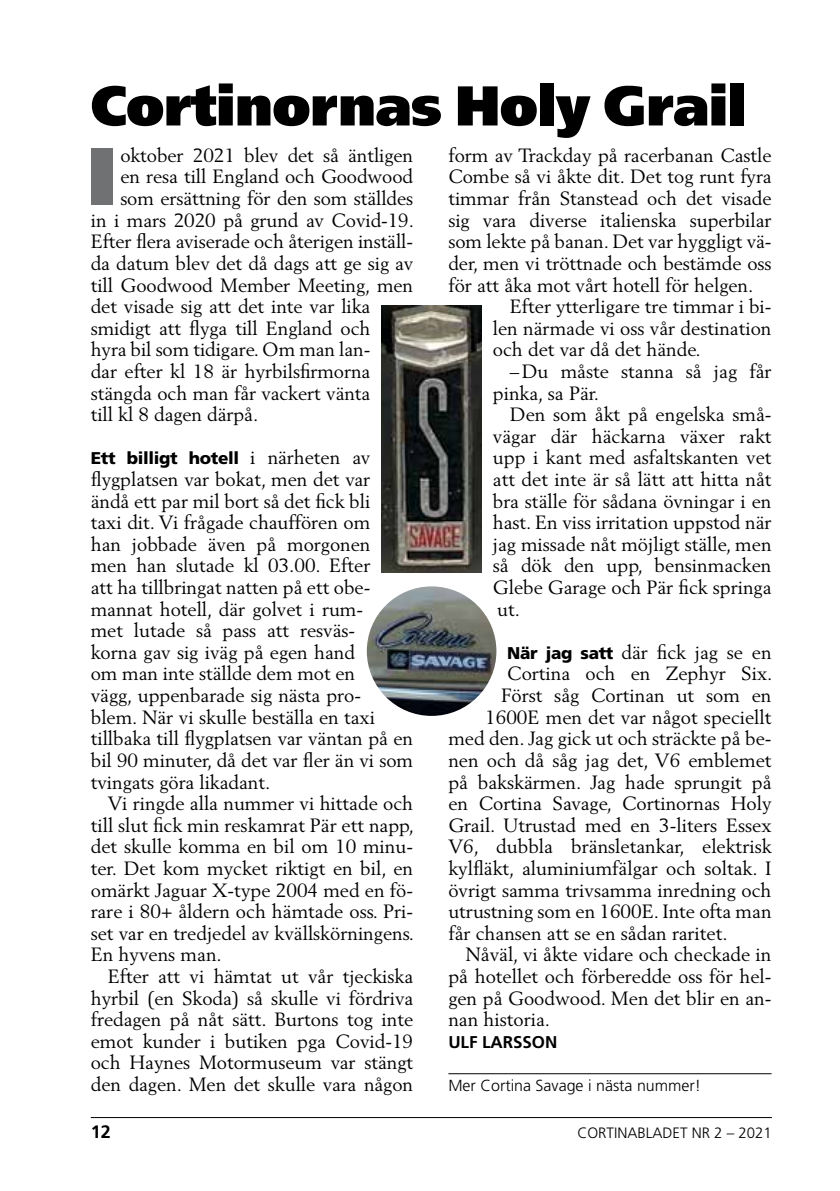
<style>
.page{position:relative;width:840px;height:1191px;background:#fff}
.page>*{position:absolute;margin:0;border:0;box-sizing:border-box;transform-origin:0 0}
.t1{font:900 80.8px "Frutiger";color:#707172}
.t2{font:900 56px "Frutiger";letter-spacing:-.01em;color:#000}
.t3{font:19px/21.6px "Berling";color:#000;text-align:justify}
.t4{font:700 18px "Frutiger";color:#000}
.t5{font:900 17px "Frutiger";letter-spacing:-.02em;color:#000}
.t6{font:700 17px "Frutiger";letter-spacing:-.005em;color:#000}
.t7{font:300 16px "Frutiger";color:#000}
.t8{font:300 15px "Frutiger";color:#000}
.s1{font-family:"Frutiger";font-weight:900;font-size:17px}
.s2{font-family:"Berling";font-weight:400;font-size:19px}
</style>
<div class="page">
<hr style="left:91px;top:1117px;width:680px;height:1px;background:#000">
<hr style="left:448px;top:1073px;width:323px;height:1px;background:#000">
<img style="left:366px;top:586px;width:130px;height:130px;border-radius:65px">
<img style="left:381px;top:305px;width:100px;height:268px">
<h2 class="t2" style="left:91px;top:72px;width:657px">Cortinornas Holy Grail</h2>
<h1 class="t1" style="left:87px;top:127px;width:31px">I</h1>
<p class="t3" style="left:120px;top:144px;width:294px">oktober 2021 blev det så äntligen</p>
<p class="t3" style="left:448px;top:144px;width:324px">form av Trackday på racerbanan Castle</p>
<p class="t3" style="left:448px;top:166px;width:324px">Combe så vi åkte dit. Det tog runt fyra</p>
<p class="t3" style="left:448px;top:187px;width:324px">timmar från Stanstead och det visade</p>
<p class="t3" style="left:448px;top:209px;width:324px">sig vara diverse italienska superbilar</p>
<p class="t3" style="left:448px;top:231px;width:324px">som lekte på banan. Det var hyggligt vä-</p>
<p class="t3" style="left:448px;top:252px;width:324px">der, men vi tröttnade och bestämde oss</p>
<p class="t3" style="left:448px;top:274px;width:306px">för att åka mot vårt hotell för helgen.</p>
<p class="t3" style="left:509px;top:295px;width:263px">Efter ytterligare tre timmar i bi-</p>
<p class="t3" style="left:492px;top:317px;width:280px">len närmade vi oss vår destination</p>
<p class="t3" style="left:492px;top:339px;width:209px">och det var då det hände.</p>
<p class="t3" style="left:509px;top:360px;width:263px">–Du måste stanna så jag får</p>
<p class="t3" style="left:492px;top:382px;width:108px">pinka, sa Pär.</p>
<p class="t3" style="left:509px;top:403px;width:263px">Den som åkt på engelska små-</p>
<p class="t3" style="left:492px;top:425px;width:280px">vägar där häckarna växer rakt</p>
<p class="t3" style="left:492px;top:447px;width:280px">upp i kant med asfaltskanten vet</p>
<p class="t3" style="left:492px;top:468px;width:280px">att det inte är så lätt att hitta nåt</p>
<p class="t3" style="left:492px;top:490px;width:280px">bra ställe för sådana övningar i en</p>
<p class="t3" style="left:492px;top:511px;width:280px">hast. En viss irritation uppstod när</p>
<p class="t3" style="left:492px;top:533px;width:280px">jag missade nåt möjligt ställe, men</p>
<p class="t3" style="left:492px;top:555px;width:280px">så dök den upp, bensinmacken</p>
<p class="t3" style="left:492px;top:576px;width:280px">Glebe Garage och Pär fick springa</p>
<p class="t3" style="left:497px;top:598px;width:24px">ut.</p>
<p class="t3" style="left:507px;top:641px;width:266px"><span class="s1">När jag satt</span> där fick jag se en</p>
<p class="t3" style="left:507px;top:663px;width:266px">Cortina och en Zephyr Six.</p>
<p class="t3" style="left:501px;top:684px;width:272px">Först såg Cortinan ut som en</p>
<p class="t3" style="left:485px;top:706px;width:288px">1600E men det var något speciellt</p>
<p class="t3" style="left:448px;top:727px;width:324px">med den. Jag gick ut och sträckte på be-</p>
<p class="t3" style="left:448px;top:749px;width:324px">nen och då såg jag det, V6 emblemet</p>
<p class="t3" style="left:448px;top:771px;width:324px">på bakskärmen. Jag hade sprungit på</p>
<p class="t3" style="left:448px;top:792px;width:324px">en Cortina Savage, Cortinornas Holy</p>
<p class="t3" style="left:448px;top:814px;width:324px">Grail. Utrustad med en 3-liters Essex</p>
<p class="t3" style="left:448px;top:835px;width:324px">V6, dubbla bränsletankar, elektrisk</p>
<p class="t3" style="left:448px;top:857px;width:324px">kylfläkt, aluminiumfälgar och soltak. I</p>
<p class="t3" style="left:448px;top:879px;width:324px">övrigt samma trivsamma inredning och</p>
<p class="t3" style="left:448px;top:900px;width:324px">utrustning som en 1600E. Inte ofta man</p>
<p class="t3" style="left:448px;top:922px;width:281px">får chansen att se en sådan raritet.</p>
<p class="t3" style="left:465px;top:943px;width:307px">Nåväl, vi åkte vidare och checkade in</p>
<p class="t3" style="left:448px;top:965px;width:324px">på hotellet och förberedde oss för hel-</p>
<p class="t3" style="left:448px;top:987px;width:324px">gen på Goodwood. Men det blir en an-</p>
<p class="t3" style="left:448px;top:1008px;width:103px">nan historia.</p>
<p class="t6" style="left:448px;top:1032px;width:110px">ULF LARSSON</p>
<p class="t7" style="left:448px;top:1076px;width:254px">Mer Cortina Savage i nästa nummer!</p>
<p class="t3" style="left:120px;top:166px;width:294px">en resa till England och Goodwood</p>
<p class="t3" style="left:120px;top:187px;width:294px">som ersättning för den som ställdes</p>
<p class="t3" style="left:91px;top:209px;width:324px">in i mars 2020 på grund av Covid-19.</p>
<p class="t3" style="left:91px;top:231px;width:323px">Efter flera aviserade och återigen inställ-</p>
<p class="t3" style="left:91px;top:252px;width:324px">da datum blev det då dags att ge sig av</p>
<p class="t3" style="left:91px;top:274px;width:323px">till Goodwood Member Meeting, men</p>
<p class="t3" style="left:91px;top:295px;width:281px">det visade sig att det inte var lika</p>
<p class="t3" style="left:91px;top:317px;width:281px">smidigt att flyga till England och</p>
<p class="t3" style="left:91px;top:339px;width:281px">hyra bil som tidigare. Om man lan-</p>
<p class="t3" style="left:91px;top:360px;width:281px">dar efter kl 18 är hyrbilsfirmorna</p>
<p class="t3" style="left:91px;top:382px;width:281px">stängda och man får vackert vänta</p>
<p class="t3" style="left:91px;top:403px;width:169px">till kl 8 dagen därpå.</p>
<p class="t5" style="left:91px;top:448px;width:281px">Ett billigt hotell <span class="s2">i närheten av</span></p>
<p class="t3" style="left:91px;top:468px;width:323px;text-align:left">flygplatsen var bokat, men det var ändå ett par mil bort så det fick bli<br>taxi dit. Vi frågade chauffören om<br>han jobbade även på morgonen<br>men han slutade kl 03.00. Efter<br>att ha tillbringat natten på ett obe&shy;mannat hotell, där golvet i rum-<br>met lutade så pass att resväs-<br>korna gav sig iväg på egen hand<br>om man inte ställde dem mot en<br>vägg, uppenbarade sig nästa pro-<br>blem. När vi skulle beställa en taxi tillbaka till flygplatsen var väntan på en bil 90 minuter, då det var fler än vi som tvingats göra likadant.</p>
<p class="t3" style="left:91px;top:792px;width:324px;text-indent:17px">Vi ringde alla nummer vi hittade och till slut fick min reskamrat Pär ett napp, det skulle komma en bil om 10 minu&shy;ter. Det kom mycket riktigt en bil, en omärkt Jaguar X-type 2004 med en fö&shy;rare i 80+ åldern och hämtade oss. Pri&shy;set var en tredjedel av kvällskörningens.<br>En hyvens man.</p>
<p class="t3" style="left:91px;top:965px;width:324px;text-indent:17px">Efter att vi hämtat ut vår tjeckiska hyrbil (en Skoda) så skulle vi fördriva fredagen på nåt sätt. Burtons tog inte emot kunder i butiken pga Covid-19 och Haynes Motormuseum var stängt den dagen. Men det skulle vara någon</p>
<p class="t4" style="left:91px;top:1121px;width:22px">12</p>
<p class="t8" style="left:577px;top:1124px;width:196px">CORTINABLADET NR 2 – 2021</p>
</div>
